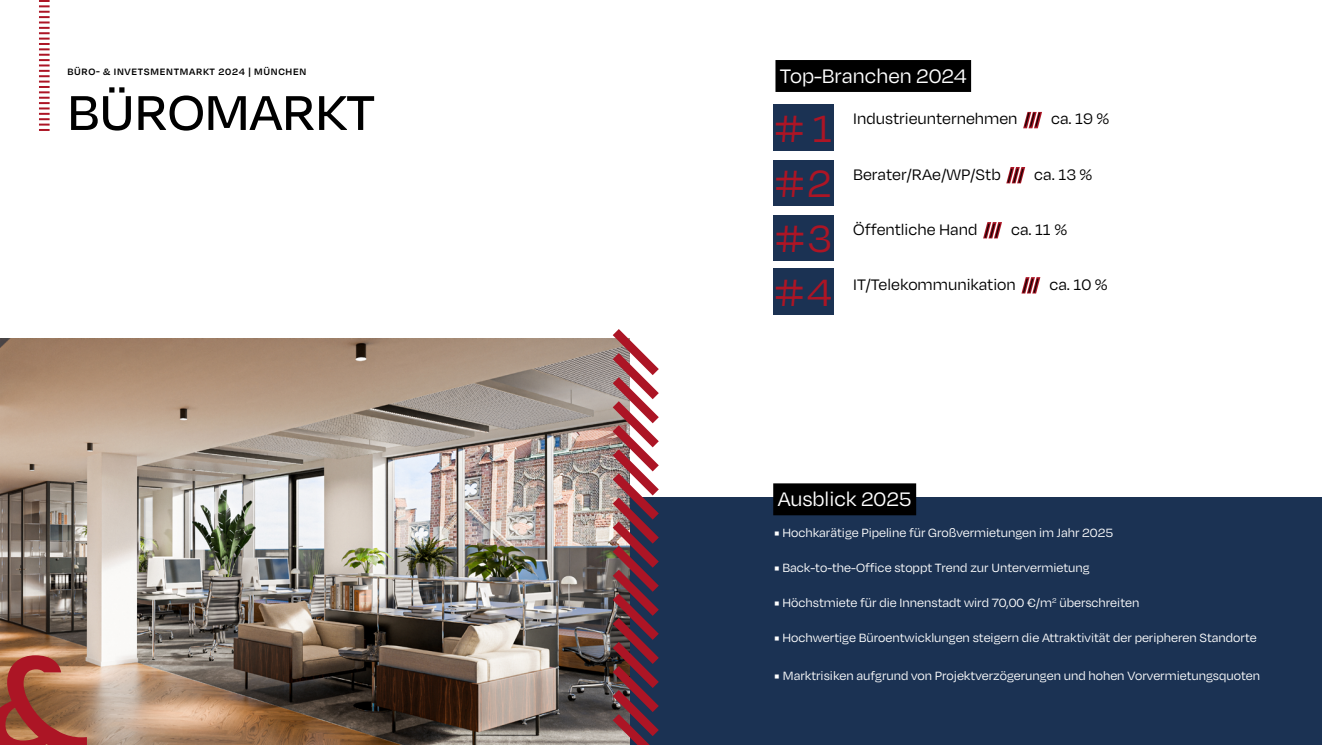
<style>
.page{position:relative;width:1322px;height:745px;background:#fff}
.page>*{position:absolute;margin:0;border:0;box-sizing:border-box;transform-origin:0 0}
.t1{font:500 56.25px "Degular";color:#000}
.t2{font:43.75px/54.8px "Degular";color:#ac1525;text-align:justify}
.t3{font:22.5px "Degular";color:#fff}
.t4{font:17.5px "Degular";color:#000}
.t5{font:13.75px "Degular";color:#fff}
.t6{font:600 10.62px "Degular";letter-spacing:.065em;color:#000}
.s1{color:#ac1525}
.s2{font-family:"Minion Pro"}
</style>
<div class="page">
<svg style="left:39px;top:0;width:11px;height:131px"></svg>
<div style="left:0;top:497px;width:1322px;height:247px;background:#1b3253"></div>
<div style="left:773px;top:483px;width:143px;height:32px;background:#000"></div>
<div style="left:773px;top:215px;width:60px;height:45px;background:#1b3253"></div>
<div style="left:773px;top:160px;width:60px;height:46px;background:#1b3253"></div>
<div style="left:773px;top:104px;width:60px;height:47px;background:#1b3253"></div>
<div style="left:775px;top:60px;width:196px;height:32px;background:#000"></div>
<div style="left:773px;top:268px;width:60px;height:46px;background:#1b3253"></div>
<img style="left:0;top:338px;width:603px;height:406px">
<img style="left:603px;top:329px;width:56px;height:415px">
<svg style="left:0;top:655px;width:87px;height:89px"></svg>
<p class="t6" style="left:67px;top:65px;width:240px">BÜRO- &amp; INVETSMENTMARKT 2024 | MÜNCHEN</p>
<h1 class="t1" style="left:67px;top:78px;width:309px">BÜROMARKT</h1>
<h3 class="t3" style="left:780px;top:63px;width:188px">Top-Branchen 2024</h3>
<h2 class="t2" style="left:774px;top:99px;width:59px">#1 #2 #3</h2>
<h2 class="t2" style="left:774px;top:263px;width:59px">#4</h2>
<p class="t4" style="left:853px;top:108px;width:258px">Industrieunternehmen <span class="s1">///</span> ca. 19 %</p>
<p class="t4" style="left:853px;top:163px;width:241px">Berater/RAe/WP/Stb <span class="s1">///</span> ca. 13 %</p>
<p class="t4" style="left:853px;top:218px;width:215px">Öffentliche Hand <span class="s1">///</span> ca. 11 %</p>
<p class="t4" style="left:853px;top:273px;width:256px">IT/Telekommunikation <span class="s1">///</span> ca. 10 %</p>
<h3 class="t3" style="left:777px;top:485px;width:136px">Ausblick 2025</h3>
<p class="t5" style="left:774px;top:524px;width:341px"><span class="s2">■</span> Hochkarätige Pipeline für Großvermietungen im Jahr 2025</p>
<p class="t5" style="left:774px;top:559px;width:317px"><span class="s2">■</span> Back-to-the-Office stoppt Trend zur Untervermietung</p>
<p class="t5" style="left:774px;top:594px;width:367px"><span class="s2">■</span> Höchstmiete für die Innenstadt wird 70,00 €/m<sup>2</sup> überschreiten</p>
<p class="t5" style="left:774px;top:629px;width:484px"><span class="s2">■</span> Hochwertige Büroentwicklungen steigern die Attraktivität der peripheren Standorte</p>
<p class="t5" style="left:774px;top:666px;width:487px"><span class="s2">■</span> Marktrisiken aufgrund von Projektverzögerungen und hohen Vorvermietungsquoten</p>
</div>
